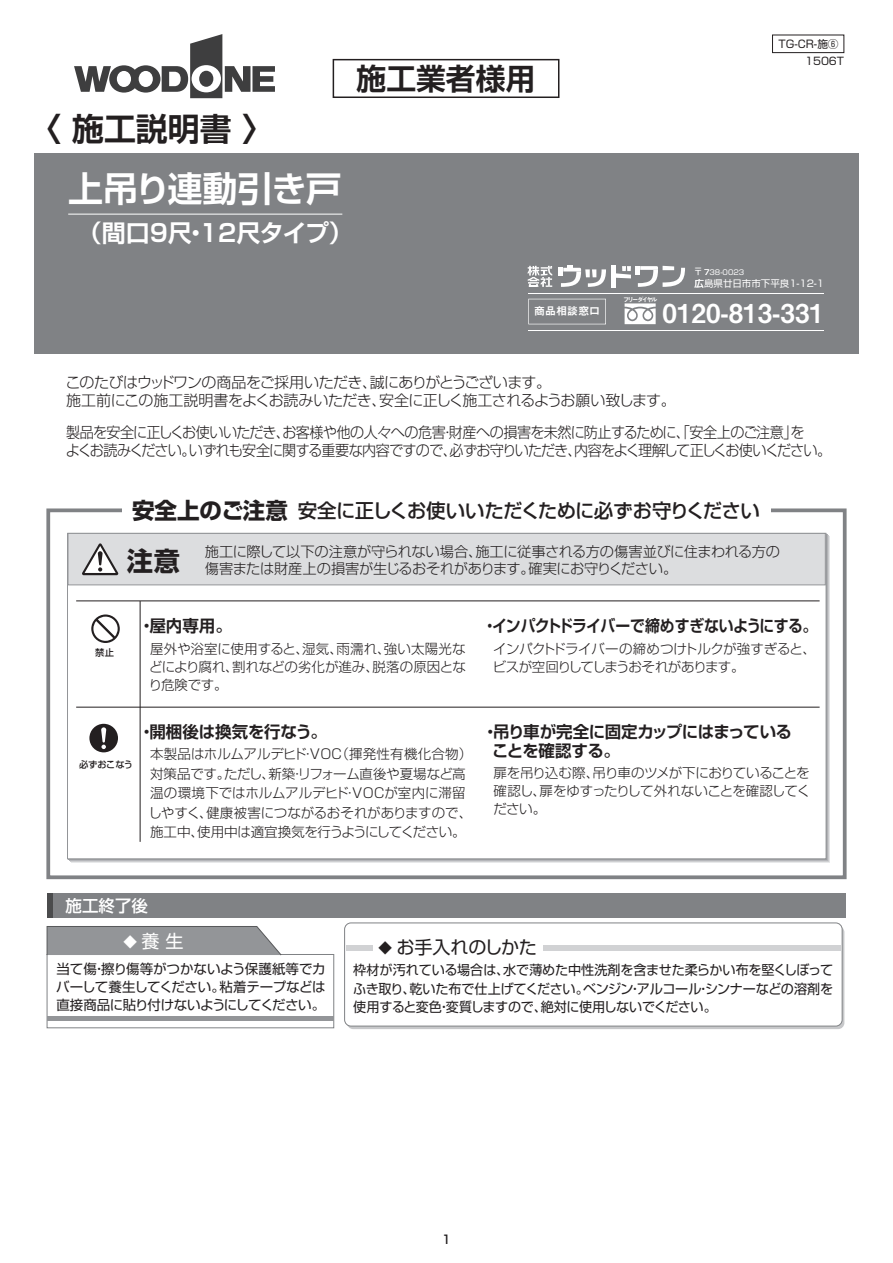
<style>
.page{position:relative;width:893px;height:1263px;background:#fff}
.page>*{position:absolute;margin:0;border:0;box-sizing:border-box;transform-origin:0 0}
.t1{font:700 34.95px "Shin Go Pr 5 De";letter-spacing:-.015em;color:#fff}
.t2{font:700 31.95px "Shin Go Pr 5 De";color:#231f20}
.t3{font:700 29.85px "Shin Go Pr 5 De";color:#231f20}
.t4{font:26.1px "Midashi Go Pr 5 MB31";color:#fff}
.t5{font:700 24px "Shin Go Pr 5 De";color:#fff}
.t6{font:500 19.5px "Shin Go Pr 5";letter-spacing:-.04em;color:#231f20}
.t7{font:18px "Shin Go Pr 5";letter-spacing:-.015em;color:#231f20}
.t8{font:18px "Shin Go Pr 5";color:#fff}
.t9{font:700 16.5px/19.8px "Shin Go Pr 5 De";letter-spacing:-.025em;color:#231f20}
.t10{font:700 16.5px "Shin Go Pr 5 De";letter-spacing:-.025em;color:#231f20;scale:.9 1}
.t11{font:700 16.5px "Shin Go Pr 5 De";color:#231f20}
.t12{font:500 16.5px "Shin Go Pr 5";color:#fff}
.t13{font:300 15px/18px "Shin Go Pr 5";letter-spacing:-.05em;color:#231f20;scale:.94 1}
.t14{font:300 15px/18px "Shin Go Pr 5";letter-spacing:-.05em;color:#231f20}
.t15{font:300 14.25px/17.1px "Shin Go Pr 5";letter-spacing:-.03em;color:#231f20}
.t16{font:300 13.5px/18px "Shin Go Pr 5";letter-spacing:-.015em;color:#231f20;text-align:justify}
.t17{font:13.5px/18.1px "Shin Go Pr 5";letter-spacing:-.035em;color:#231f20;text-align:justify}
.t18{font:300 13.5px/18px "Shin Go Pr 5";letter-spacing:-.035em;color:#231f20}
.t19{font:500 12px "Shin Go Pr 5";color:#231f20}
.t20{font:10.95px "Midashi Go Pr 5 MB31";letter-spacing:.01em;color:#fff}
.t21{font:10.65px "Shin Go Pr 5";color:#231f20}
.t22{font:10.5px "Shin Go Pr 5";color:#231f20}
.t23{font:9.45px "Shin Go Pr 5";color:#fff}
.t24{font:500 9.3px "Shin Go Pr 5";letter-spacing:-.005em;color:#231f20}
.t25{font:7.05px "Shin Go Pr 5";color:#fff}
.t26{font:6.45px "Midashi Go Pr 5 MB31";letter-spacing:-.26em;color:#fff}
.s1{font-size:9.45px}
.s2{font-weight:700;font-size:22.5px}
.s3{font-size:13.5px}
</style>
<div class="page">
<svg style="left:333px;top:59px;width:226px;height:39px"></svg>
<svg style="left:74px;top:34px;width:201px;height:64px"></svg>
<div style="left:772px;top:35px;width:72px;height:18px;border:1px solid #231f20"></div>
<div style="left:67px;top:533px;width:759px;height:326px;background:#fff;border:1px solid #939598"></div>
<div style="left:68px;top:533px;width:758px;height:52px;background:#dcdddf;border:1px solid #939598"></div>
<svg style="left:82px;top:543px;width:36px;height:32px"></svg>
<svg style="left:91px;top:614px;width:29px;height:29px"></svg>
<svg style="left:93px;top:617px;width:25px;height:24px"></svg>
<div style="left:89px;top:724px;width:29px;height:28px;background:#231f20;border-radius:50%"></div>
<svg style="left:101px;top:727px;width:5px;height:22px"></svg>
<hr style="left:76px;top:601px;width:744px;height:1px;background:#231f20">
<hr style="left:76px;top:707px;width:744px;height:1px;background:#231f20">
<hr style="left:140px;top:601px;width:1px;height:241px;background:#231f20">
<div style="left:34px;top:154px;width:825px;height:200px;background:#808285"></div>
<hr style="left:68px;top:214px;width:274px;height:1px;background:#fff">
<svg style="left:528px;top:299px;width:78px;height:25px"></svg>
<div style="left:635px;top:266px;width:5px;height:8px;background:#fff"></div>
<svg style="left:638px;top:266px;width:47px;height:21px"></svg>
<svg style="left:559px;top:265px;width:47px;height:22px"></svg>
<div style="left:611px;top:265px;width:5px;height:22px;background:#fff"></div>
<svg style="left:616px;top:266px;width:15px;height:12px"></svg>
<svg style="left:528px;top:266px;width:24px;height:21px"></svg>
<hr style="left:528px;top:330px;width:295px;height:1px;background:#fff">
<hr style="left:528px;top:293px;width:295px;height:1px;background:#fff">
<svg style="left:625px;top:303px;width:31px;height:21px"></svg>
<div style="left:46px;top:508px;width:801px;height:371px;border:4px solid #808285"></div>
<div style="left:122px;top:500px;width:649px;height:21px;background:#fff"></div>
<div style="left:47px;top:893px;width:798px;height:25px;background:#808285"></div>
<div style="left:47px;top:893px;width:5px;height:25px;background:#4b4c4d"></div>
<div style="left:47px;top:954px;width:287px;height:74px;background:#fff;border:1px solid #808285"></div>
<svg style="left:46px;top:926px;width:236px;height:30px;background:#999b9e"></svg>
<div style="left:47px;top:1016px;width:287px;height:5px;background:#939598"></div>
<div style="left:347px;top:926px;width:497px;height:103px;background:linear-gradient(to right,#9ea0a2,#9fa1a3);border-radius:6px"></div>
<div style="left:345px;top:923px;width:497px;height:103px;background:#fff;border-radius:6px"></div>
<div style="left:344px;top:922px;width:498px;height:104px;border:1px solid #808285;border-radius:6px"></div>
<hr style="left:543px;top:945px;width:297px;height:2px;background:#d1d2d4">
<hr style="left:543px;top:949px;width:297px;height:2px;background:#d1d2d4">
<hr style="left:346px;top:945px;width:26px;height:2px;background:#d1d2d4">
<hr style="left:346px;top:949px;width:26px;height:2px;background:#d1d2d4">
<h2 class="t2" style="left:30px;top:103px;width:246px">〈 施工説明書 〉</h2>
<h1 class="t1" style="left:68px;top:160px;width:275px">上吊り連動引き戸</h1>
<h3 class="t5" style="left:78px;top:213px;width:277px">（間口9尺・12尺タイプ）</h3>
<h3 class="t3" style="left:357px;top:54px;width:180px">施工業者様用</h3>
<p class="t20" style="left:534px;top:302px;width:67px">商品相談窓口</p>
<p class="t21" style="left:778px;top:35px;width:62px">TG-CR-施⑥</p>
<p class="t22" style="left:805px;top:53px;width:41px">1506T</p>
<p class="t25" style="left:693px;top:267px;width:52px"><span class="s1">〒</span> 738-0023</p>
<p class="t23" style="left:695px;top:275px;width:131px">広島県廿日市市下平良1-12-1</p>
<p class="t26" style="left:623px;top:294px;width:36px">フリーダイヤル</p>
<h3 class="t4" style="left:662px;top:292px;width:163px">0120-813-331</h3>
<p class="t14" style="left:65px;top:372px;width:612px">このたびはウッドワンの商品をご採用いただき、誠にありがとうございます。<br>施工前にこの施工説明書をよくお読みいただき、安全に正しく施工されるようお願い致します。</p>
<p class="t13" style="left:66px;top:421px;width:816px">製品を安全に正しくお使いいただき、お客様や他の人々への危害・財産への損害を未然に防止するために、「安全上のご注意」を<br>よくお読みください。いずれも安全に関する重要な内容ですので、必ずお守りいただき、内容をよく理解して正しくお使いください。</p>
<h3 class="t6" style="left:132px;top:494px;width:629px"><span class="s2">安全上のご注意</span>安全に正しくお使いいただくために必ずお守りください</h3>
<p class="t15" style="left:127px;top:542px;width:655px;text-indent:78px">施工に際して以下の注意が守られない場合、施工に従事される方の傷害並びに住まわれる方の<sup>注意</sup> 傷害または財産上の損害が生じるおそれがあります。確実にお守りください。</p>
<p class="t24" style="left:95px;top:645px;width:20px">禁止</p>
<p class="t24" style="left:79px;top:756px;width:55px">必ずおこなう</p>
<p class="t9" style="left:138px;top:614px;width:95px">・屋内専用。</p>
<p class="t16" style="left:149px;top:639px;width:318px">屋外や浴室に使用すると、湿気、雨濡れ、強い太陽光などにより腐れ、割れなどの劣化が進み、脱落の原因となり危険です。</p>
<p class="t11" style="left:138px;top:718px;width:190px">・開梱後は換気を行なう。</p>
<p class="t16" style="left:149px;top:743px;width:325px;line-height:19.5px;text-align:left">本製品はホルムアルデヒド・VOC（揮発性有機化合物）対策品です。ただし、新築・リフォーム直後や夏場など高温の環境下ではホルムアルデヒド・VOCが室内に滞留しやすく、健康被害につながるおそれがありますので、施工中、使用中は適宜換気を行うようにしてください。</p>
<p class="t10" style="left:483px;top:612px;width:374px">・インパクトドライバーで締めすぎないようにする。</p>
<p class="t18" style="left:493px;top:639px;width:324px">インパクトドライバーの締めつけトルクが強すぎると、ビスが空回りしてしまうおそれがあります。</p>
<p class="t9" style="left:492px;top:720px;width:301px;text-indent:-10px">・吊り車が完全に固定カップにはまっていることを確認する。</p>
<p class="t16" style="left:493px;top:763px;width:319px">扉を吊り込む際、吊り車のツメが下におりていることを確認し、扉をゆすったりして外れないことを確認してください。</p>
<p class="t12" style="left:66px;top:892px;width:84px">施工終了後</p>
<h3 class="t8" style="left:123px;top:926px;width:62px"><span class="s3">◆</span> 養 生</h3>
<p class="t17" style="left:56px;top:958px;width:271px">当て傷・擦り傷等がつかないよう保護紙等でカバーして養生してください。粘着テープなどは直接商品に貼り付けないようにしてください。</p>
<p class="t17" style="left:353px;top:960px;width:481px">枠材が汚れている場合は、水で薄めた中性洗剤を含ませた柔らかい布を堅くしぼってふき取り、乾いた布で仕上げてください。ベンジン・アルコール・シンナーなどの溶剤を使用すると変色・変質しますので、絶対に使用しないでください。</p>
<h3 class="t7" style="left:379px;top:932px;width:160px"><span class="s3">◆</span> お手入れのしかた</h3>
<p class="t19" style="left:442px;top:1229px;width:11px">1</p>
</div>
